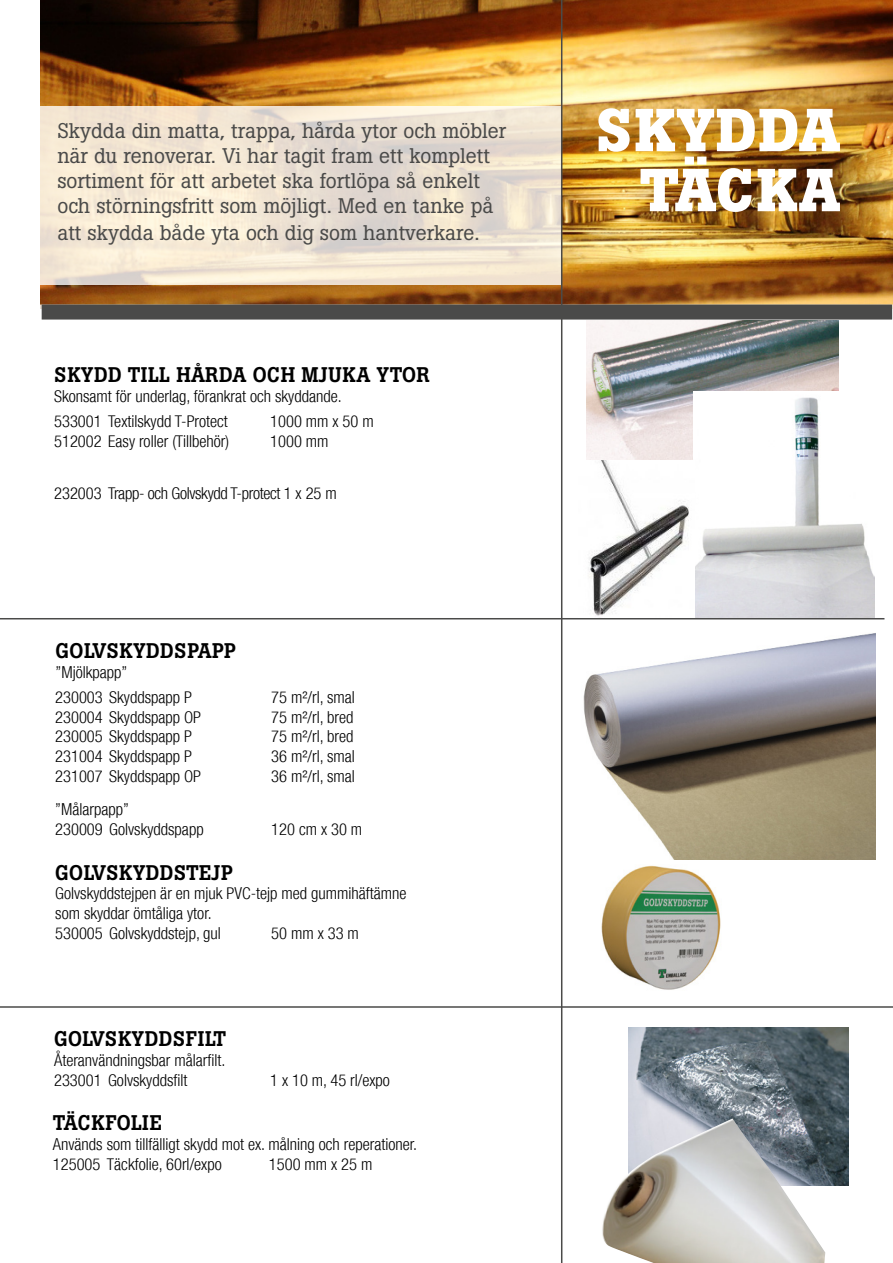
<style>
.page{position:relative;width:893px;height:1263px;background:#fff}
.page>*{position:absolute;margin:0;border:0;box-sizing:border-box;transform-origin:0 0}
.t1{font:700 60px "Boton";letter-spacing:.02em;color:#fff}
.t2{font:21px/25.7px "Boton";color:#4a4a49}
.t3{font:500 21px "Boton";letter-spacing:.02em;color:#000}
.t4{font:300 condensed 16.5px "Helvetica Neue LT";color:#000}
.t5{font:300 condensed 16.5px "Helvetica Neue LT";letter-spacing:-.02em;color:#000}
</style>
<div class="page">
<img style="left:628px;top:1027px;width:220px;height:158px">
<img style="left:40px;top:0;width:853px;height:305px">
<img style="left:587px;top:320px;width:251px;height:140px">
<hr style="left:0;top:618px;width:884px;height:1px;background:#4a4a49">
<hr style="left:0;top:1006px;width:893px;height:2px;background:#4a4a49">
<svg style="left:40px;top:106px;width:521px;height:179px;background:#eee3d3"></svg>
<img style="left:602px;top:1118px;width:223px;height:145px">
<img style="left:583px;top:633px;width:292px;height:226px">
<img style="left:601px;top:865px;width:120px;height:125px">
<img style="left:693px;top:391px;width:181px;height:227px">
<hr style="left:561px;top:0;width:1px;height:1263px;background:#4a4a49">
<img style="left:588px;top:460px;width:107px;height:158px">
<div style="left:42px;top:305px;width:850px;height:15px;background:#4a4a49"></div>
<p class="t2" style="left:57px;top:117px;width:450px">Skydda din matta, trappa, hårda ytor och möbler när du renoverar. Vi har tagit fram ett komplett sortiment för att arbetet ska fortlöpa så enkelt och störningsfritt som möjligt. Med en tanke på att skydda både yta och dig som hantverkare.</p>
<p class="t3" style="left:54px;top:363px;width:377px">SKYDD TILL HÅRDA OCH MJUKA YTOR</p>
<p class="t4" style="left:54px;top:387px;width:289px">Skonsamt för underlag, förankrat och skyddande.</p>
<p class="t4" style="left:54px;top:412px;width:175px">533001 Textilskydd T-Protect</p>
<p class="t4" style="left:270px;top:412px;width:105px">1000 mm x 50 m</p>
<p class="t4" style="left:54px;top:432px;width:176px">512002 Easy roller (Tillbehör)</p>
<p class="t4" style="left:270px;top:432px;width:60px">1000 mm</p>
<p class="t5" style="left:54px;top:484px;width:284px">232003 Trapp- och Golvskydd T-protect 1 x 25 m</p>
<p class="t3" style="left:56px;top:639px;width:182px">GOLVSKYDDSPAPP</p>
<p class="t4" style="left:56px;top:662px;width:73px">”Mjölkpapp”</p>
<p class="t4" style="left:55px;top:687px;width:138px">230003 Skyddspapp P</p>
<p class="t4" style="left:271px;top:687px;width:85px">75 m²/rl, smal</p>
<p class="t4" style="left:55px;top:707px;width:147px">230004 Skyddspapp OP</p>
<p class="t4" style="left:271px;top:707px;width:84px">75 m²/rl, bred</p>
<p class="t4" style="left:55px;top:727px;width:138px">230005 Skyddspapp P</p>
<p class="t4" style="left:271px;top:727px;width:84px">75 m²/rl, bred</p>
<p class="t4" style="left:55px;top:747px;width:138px">231004 Skyddspapp P</p>
<p class="t4" style="left:271px;top:747px;width:85px">36 m²/rl, smal</p>
<p class="t4" style="left:55px;top:767px;width:147px">231007 Skyddspapp OP</p>
<p class="t4" style="left:271px;top:767px;width:85px">36 m²/rl, smal</p>
<p class="t4" style="left:55px;top:799px;width:75px">”Målarpapp”</p>
<p class="t4" style="left:55px;top:819px;width:150px">230009 Golvskyddspapp</p>
<p class="t4" style="left:271px;top:819px;width:92px">120 cm x 30 m</p>
<p class="t3" style="left:55px;top:860px;width:179px">GOLVSKYDDSTEJP</p>
<p class="t4" style="left:55px;top:884px;width:353px">Golvskyddstejpen är en mjuk PVC-tejp med gummihäftämne</p>
<p class="t4" style="left:55px;top:904px;width:158px">som skyddar ömtåliga ytor.</p>
<p class="t4" style="left:55px;top:924px;width:167px">530005 Golvskyddstejp, gul</p>
<p class="t4" style="left:271px;top:924px;width:89px">50 mm x 33 m</p>
<p class="t3" style="left:54px;top:1027px;width:174px">GOLVSKYDDSFILT</p>
<p class="t4" style="left:54px;top:1051px;width:173px">Återanvändningsbar målarfilt.</p>
<p class="t4" style="left:54px;top:1071px;width:135px">233001 Golvskyddsfilt</p>
<p class="t4" style="left:270px;top:1071px;width:121px">1 x 10 m, 45 rl/expo</p>
<p class="t3" style="left:53px;top:1111px;width:111px">TÄCKFOLIE</p>
<p class="t4" style="left:53px;top:1134px;width:366px">Används som tillfälligt skydd mot ex. målning och reperationer.</p>
<p class="t4" style="left:53px;top:1154px;width:170px">125005 Täckfolie, 60rl/expo</p>
<p class="t4" style="left:269px;top:1154px;width:105px">1500 mm x 25 m</p>
<p class="t1" style="left:596px;top:96px;width:245px">SKYDDA</p>
<p class="t1" style="left:640px;top:156px;width:202px">TÄCKA</p>
</div>
